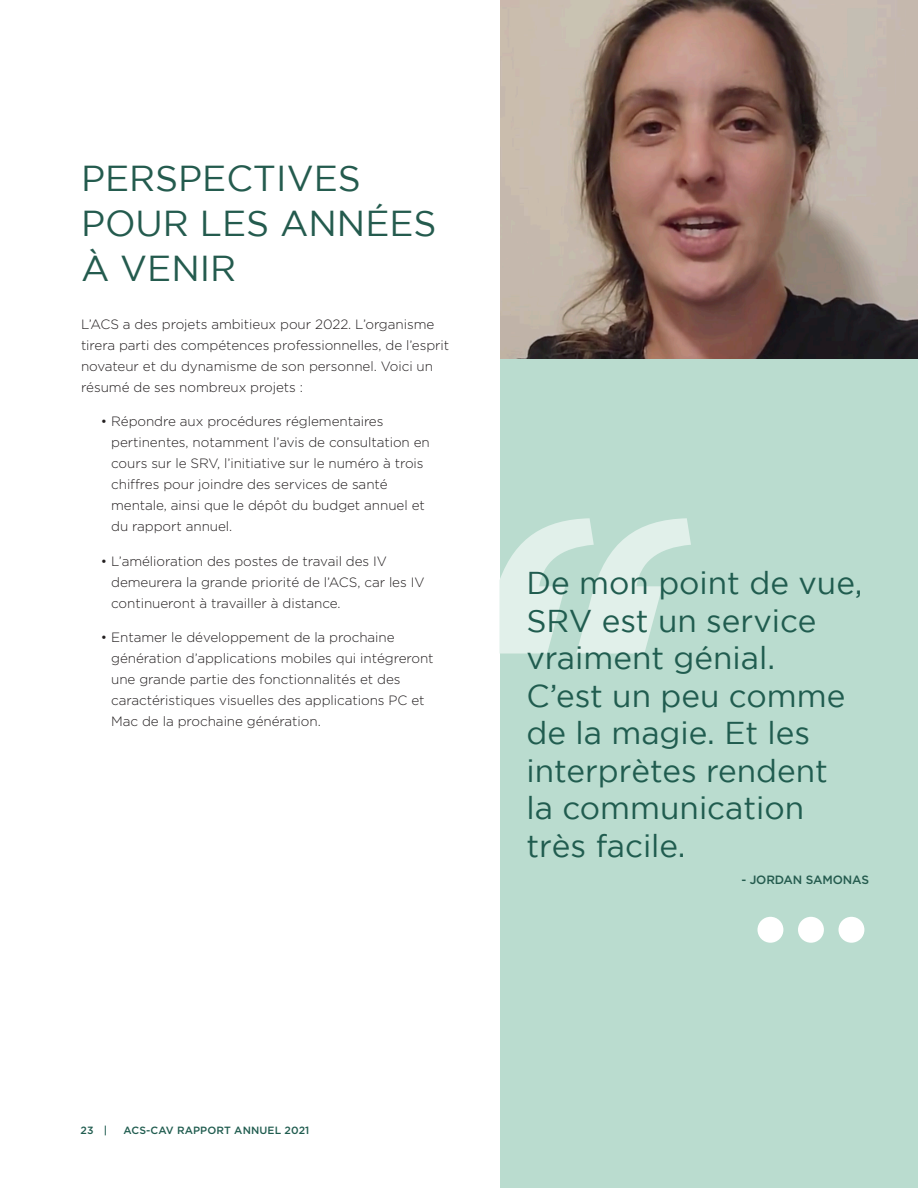
<style>
.page{position:relative;width:918px;height:1188px;background:#fff}
.page>*{position:absolute;margin:0;border:0;box-sizing:border-box;transform-origin:0 0}
.Heading{font:36px/45px "Gotham HTF";color:#245b4e}
.Story_Testimonial_Bo{font:31.5px/37.5px "Gotham HTF";color:#205c4f}
.Body{font:300 13.5px/21px "Gotham";letter-spacing:-.005em;color:#231f20}
.t1{font:500 12px "Gotham";letter-spacing:-.01em;color:#245b4e}
.t2{font:500 10.5px "Gotham";letter-spacing:.01em;color:#205c4f}
</style>
<div class="page">
<div style="left:500px;top:1px;width:418px;height:1187px;background:#badccf"></div>
<svg style="left:499px;top:518px;width:192px;height:136px"></svg>
<div style="left:758px;top:917px;width:25px;height:26px;background:#fff;border-radius:50%"></div>
<div style="left:798px;top:917px;width:26px;height:26px;background:#fff;border-radius:50%"></div>
<div style="left:839px;top:917px;width:25px;height:26px;background:#fff;border-radius:50%"></div>
<img style="left:500px;top:0;width:418px;height:359px">
<p class="Heading" style="left:81px;top:155px;width:357px">PERSPECTIVES<br>POUR LES ANNÉES<br>À VENIR</p>
<p class="Body" style="left:81px;top:313px;width:370px">L’ACS a des projets ambitieux pour 2022. L’organisme tirera parti des compétences professionnelles, de l’esprit novateur et du dynamisme de son personnel. Voici un résumé de ses nombreux projets :</p>
<p class="Body" style="left:111px;top:411px;width:320px;text-indent:-10px">• Répondre aux procédures réglementaires pertinentes, notamment l’avis de consultation en cours sur le SRV, l’initiative sur le numéro à trois chiffres pour joindre des services de santé mentale, ainsi que le dépôt du budget annuel et du rapport annuel.</p>
<p class="Body" style="left:111px;top:550px;width:315px;text-indent:-10px">• L’amélioration des postes de travail des IV demeurera la grande priorité de l’ACS, car les IV continueront à travailler à distance.</p>
<p class="Body" style="left:111px;top:627px;width:324px;text-indent:-10px">• Entamer le développement de la prochaine génération d’applications mobiles qui intégreront une grande partie des fonctionnalités et des caractéristiques visuelles des applications PC et Mac de la prochaine génération.</p>
<p class="Story_Testimonial_Bo" style="left:526px;top:564px;width:337px">De mon point de vue,<br>SRV est un service vraiment génial.<br>C’est un peu comme de la magie. Et les interprètes rendent<br>la communication très facile.</p>
<p class="t1" style="left:741px;top:871px;width:129px">- JORDAN SAMONAS</p>
<p class="t2" style="left:81px;top:1123px;width:15px">23</p>
<p class="t2" style="left:104px;top:1123px;width:5px">|</p>
<p class="t2" style="left:124px;top:1123px;width:187px">ACS-CAV RAPPORT ANNUEL 2021</p>
</div>
